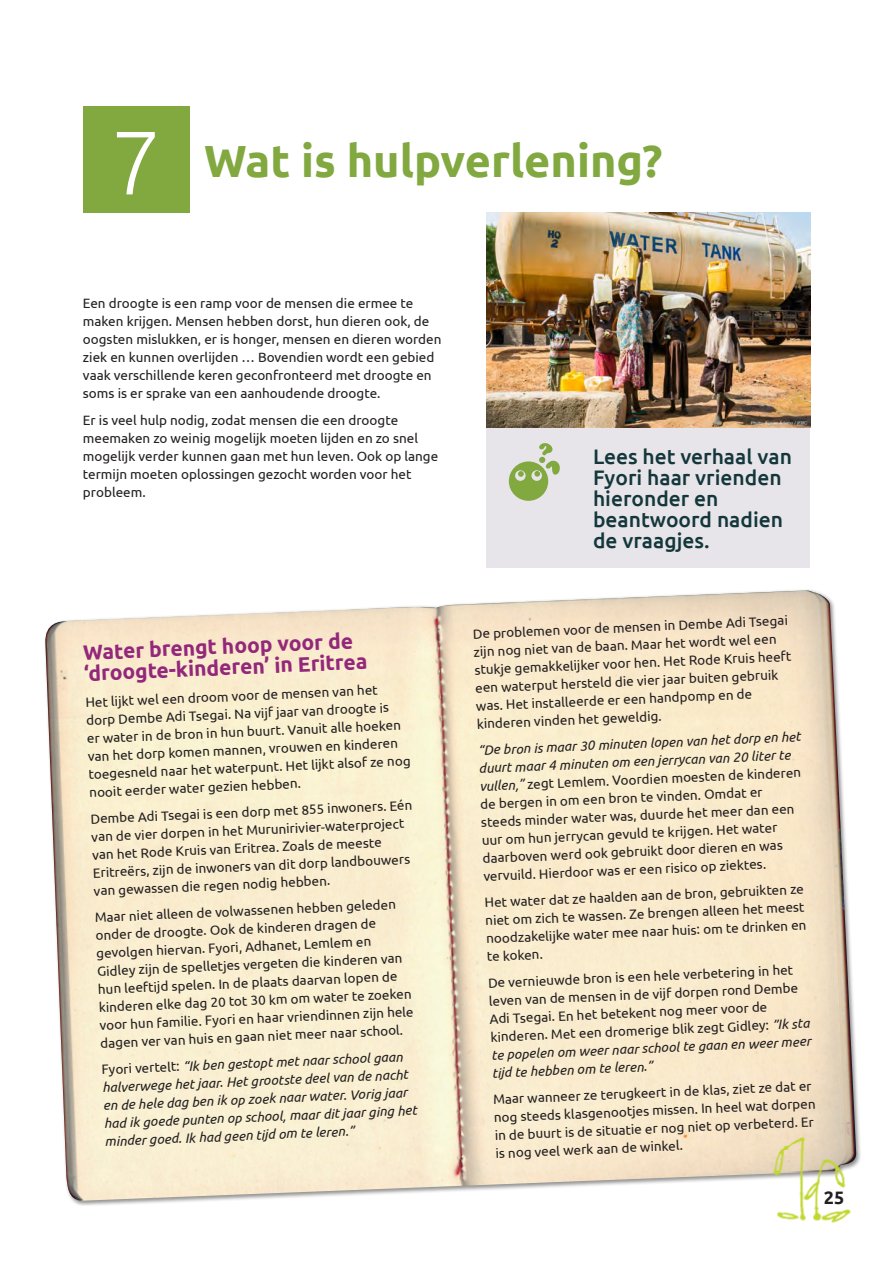
<style>
.page{position:relative;width:893px;height:1263px;background:#fff}
.page>*{position:absolute;margin:0;border:0;box-sizing:border-box;transform-origin:0 0}
.t1{font:300 90px "Ubuntu";color:#fff}
.Titel{font:700 45px "Ubuntu";color:#82a840}
.Pictotekst{font:500 21px/21px "Ubuntu";color:#13373a}
.Titel_3{font:700 21px/21.1px "Ubuntu";color:#93287b}
.t2{font:700 18px "Ubuntu";color:#231f20}
.Body{font:13.5px/18px "Ubuntu";color:#231f20}
.Body-2{font:italic 13.5px/17.9px "Ubuntu";color:#231f20}
.s1{font-style:normal}
.s2{font-style:italic}
</style>
<div class="page">
<div style="left:83px;top:106px;width:106px;height:107px;background:#82a840"></div>
<img style="left:45px;top:590px;width:811px;height:611px">
<img style="left:487px;top:213px;width:323px;height:215px">
<div style="left:487px;top:428px;width:323px;height:140px;background:#e8e5ea"></div>
<svg style="left:509px;top:443px;width:51px;height:58px"></svg>
<img style="left:757px;top:1132px;width:104px;height:91px">
<p class="t1" style="left:111px;top:108px;width:52px">7</p>
<p class="Titel" style="left:204px;top:134px;width:460px">Wat is hulpverlening?</p>
<p class="Body" style="left:83px;top:294px;width:360px">Een droogte is een ramp voor de mensen die ermee te maken krijgen. Mensen hebben dorst, hun dieren ook, de oogsten mislukken, er is honger, mensen en dieren worden ziek en kunnen overlijden … Bovendien wordt een gebied vaak verschillende keren geconfronteerd met droogte en soms is er sprake van een aanhoudende droogte.</p>
<p class="Body" style="left:83px;top:410px;width:357px">Er is veel hulp nodig, zodat mensen die een droogte meemaken zo weinig mogelijk moeten lijden en zo snel mogelijk verder kunnen gaan met hun leven. Ook op lange termijn moeten oplossingen gezocht worden voor het probleem.</p>
<p class="Titel_3" style="left:83px;top:643px;width:285px;rotate:-3deg">Water brengt hoop voor de ‘droogte-kinderen’ in Eritrea</p>
<p class="Body" style="left:84px;top:694px;width:324px;rotate:-3deg">Het lijkt wel een droom voor de mensen van het dorp Dembe Adi Tsegai. Na vijf jaar van droogte is<br>er water in de bron in hun buurt. Vanuit alle hoeken van het dorp komen mannen, vrouwen en kinderen toegesneld naar het waterpunt. Het lijkt alsof ze nog nooit eerder water gezien hebben.</p>
<p class="Body" style="left:89px;top:811px;width:324px;rotate:-3deg">Dembe Adi Tsegai is een dorp met 855 inwoners. Eén van de vier dorpen in het Murunirivier-waterproject van het Rode Kruis van Eritrea. Zoals de meeste Eritreërs, zijn de inwoners van dit dorp landbouwers van gewassen die regen nodig hebben.</p>
<p class="Body" style="left:93px;top:909px;width:316px;rotate:-3deg">Maar niet alleen de volwassenen hebben geleden onder de droogte. Ook de kinderen dragen de gevolgen hiervan. Fyori, Adhanet, Lemlem en Gidley zijn de spelletjes vergeten die kinderen van hun leeftijd spelen. In de plaats daarvan lopen de kinderen elke dag 20 tot 30 km om water te zoeken voor hun familie. Fyori en haar vriendinnen zijn hele dagen ver van huis en gaan niet meer naar school.</p>
<p class="Body-2" style="left:100px;top:1062px;width:315px;rotate:-3deg"><span class="s1">Fyori vertelt:</span> “Ik ben gestopt met naar school gaan halverwege het jaar. Het grootste deel van de nacht en de hele dag ben ik op zoek naar water. Vorig jaar had ik goede punten op school, maar dit jaar ging het minder goed. Ik had geen tijd om te leren.”</p>
<p class="Pictotekst" style="left:593px;top:445px;width:200px">Lees het verhaal van<br>Fyori haar vrienden hieronder en beantwoord nadien de vraagjes.</p>
<p class="Body" style="left:472px;top:626px;width:319px;rotate:-3deg">De problemen voor de mensen in Dembe Adi Tsegai zijn nog niet van de baan. Maar het wordt wel een stukje gemakkelijker voor hen. Het Rode Kruis heeft een waterput hersteld die vier jaar buiten gebruik was. Het installeerde er een handpomp en de kinderen vinden het geweldig.</p>
<p class="Body" style="left:476px;top:742px;width:326px;rotate:-3deg"><span class="s2">“De bron is maar 30 minuten lopen van het dorp en het duurt maar 4 minuten om een jerrycan van 20 liter te vullen,”</span> zegt Lemlem. Voordien moesten de kinderen de bergen in om een bron te vinden. Omdat er steeds minder water was, duurde het meer dan een uur om hun jerrycan gevuld te krijgen. Het water daarboven werd ook gebruikt door dieren en was vervuild. Hierdoor was er een risico op ziektes.</p>
<p class="Body" style="left:484px;top:895px;width:322px;line-height:17.5px;text-align:justify;rotate:-3deg">Het water dat ze haalden aan de bron, gebruikten ze niet om zich te wassen. Ze brengen alleen het meest noodzakelijke water mee naar huis: om te drinken en te koken.</p>
<p class="Body" style="left:487px;top:975px;width:322px;rotate:-3deg">De vernieuwde bron is een hele verbetering in het leven van de mensen in de vijf dorpen rond Dembe Adi Tsegai. En het betekent nog meer voor de kinderen. Met een dromerige blik zegt Gidley: <span class="s2">”Ik sta te popelen om weer naar school te gaan en weer meer tijd te hebben om te leren.”</span></p>
<p class="Body" style="left:492px;top:1091px;width:324px;rotate:-3deg">Maar wanneer ze terugkeert in de klas, ziet ze dat er nog steeds klasgenootjes missen. In heel wat dorpen in de buurt is de situatie er nog niet op verbeterd. Er is nog veel werk aan de winkel.</p>
<h3 class="t2" style="left:824px;top:1187px;width:22px">25</h3>
</div>
